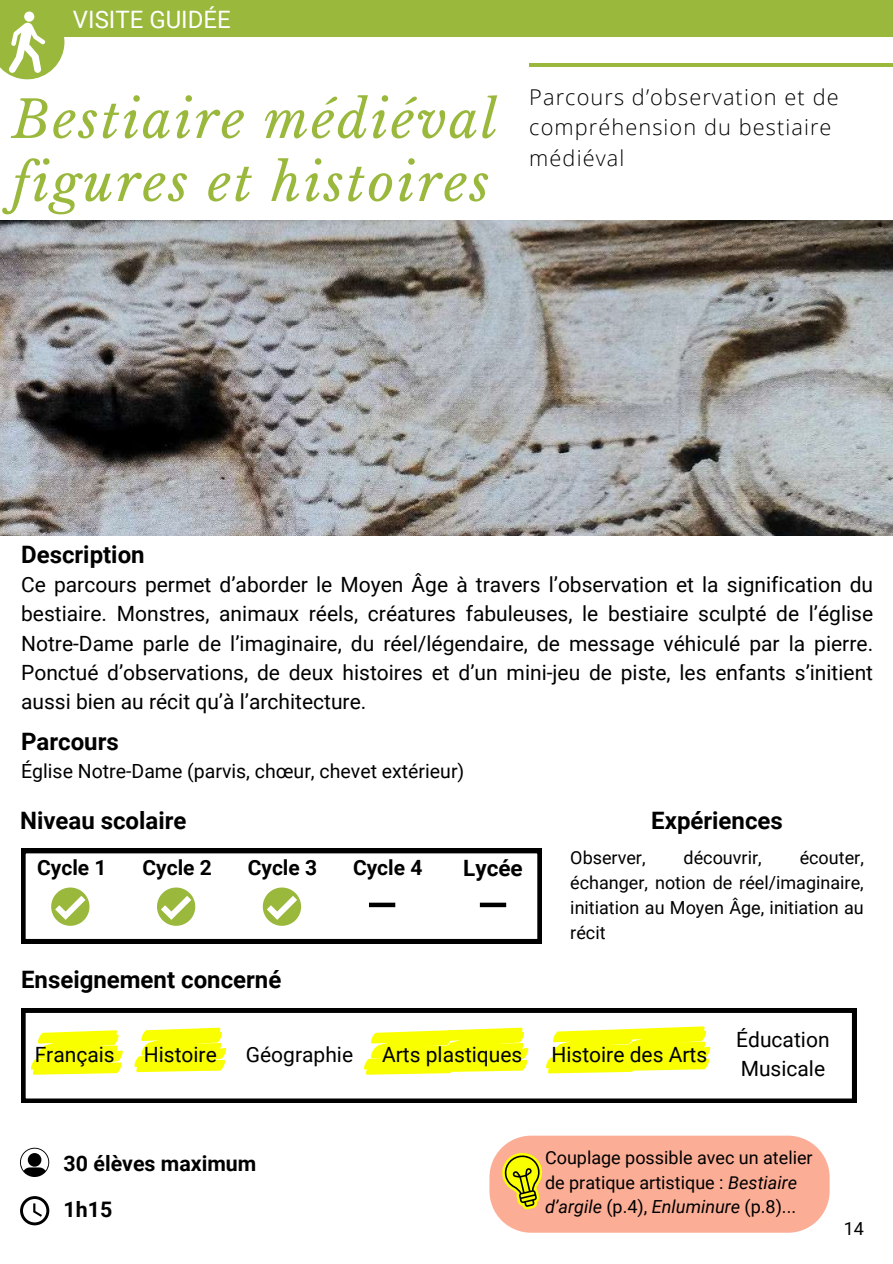
<style>
.page{position:relative;width:893px;height:1264px;background:#fff}
.page>*{position:absolute;margin:0;border:0;box-sizing:border-box;transform-origin:0 0}
.t1{font:italic 51.45px/63px "Libre Baskerville";letter-spacing:.05em;color:#99b83c}
.t2{font:700 24px "Roboto";color:#000}
.t3{font:24px "Roboto";color:#fff}
.t4{font:700 22.5px "Roboto";color:#000}
.t5{font:300 21.75px/30.3px "Open Sans";letter-spacing:.05em;color:#000}
.t6{font:700 21.3px/46.2px "Roboto";color:#000}
.t7{font:21px/29.2px "Roboto";color:#000;text-align:justify}
.t8{font:700 21px "Roboto";color:#000}
.t9{font:19.5px "Roboto";color:#000}
.t10{font:18px/24.8px "Roboto";color:#000}
.s1{font-style:italic}
</style>
<div class="page">
<hr style="left:529px;top:63px;width:363px;height:3px;background:#99b83c">
<svg style="left:489px;top:1135px;width:340px;height:97px;background:#f8b294"></svg>
<svg style="left:20px;top:1147px;width:29px;height:29px"></svg>
<svg style="left:20px;top:1196px;width:29px;height:29px"></svg>
<svg style="left:21px;top:848px;width:520px;height:95px"></svg>
<img style="left:0;top:220px;width:892px;height:315px">
<svg style="left:21px;top:1008px;width:835px;height:94px"></svg>
<svg style="left:545px;top:1026px;width:166px;height:47px;background:#faff2b"></svg>
<svg style="left:363px;top:1027px;width:166px;height:47px;background:#faff2b"></svg>
<svg style="left:133px;top:1027px;width:94px;height:45px"></svg>
<svg style="left:30px;top:1030px;width:93px;height:44px;background:#faff2a"></svg>
<svg style="left:263px;top:887px;width:38px;height:38px"></svg>
<svg style="left:51px;top:887px;width:38px;height:38px"></svg>
<svg style="left:157px;top:887px;width:38px;height:38px"></svg>
<div style="left:0;top:0;width:892px;height:36px;background:#99b83c"></div>
<svg style="left:0;top:11px;width:64px;height:68px"></svg>
<div style="left:480px;top:902px;width:26px;height:5px;background:#000"></div>
<div style="left:369px;top:902px;width:26px;height:5px;background:#000"></div>
<p class="t3" style="left:73px;top:5px;width:159px">VISITE GUIDÉE</p>
<h1 class="t1" style="left:12px;top:88px;width:486px">Bestiaire médiéval figures et histoires</h1>
<p class="t5" style="left:529px;top:81px;width:311px">Parcours d’observation et de compréhension du bestiaire médiéval</p>
<p class="t2" style="left:21px;top:540px;width:125px">Description</p>
<p class="t7" style="left:21px;top:570px;width:853px">Ce parcours permet d’aborder le Moyen Âge à travers l’observation et la signification du bestiaire. Monstres, animaux réels, créatures fabuleuses, le bestiaire sculpté de l’église Notre-Dame parle de l’imaginaire, du réel/légendaire, de message véhiculé par la pierre.<br>Ponctué d’observations, de deux histoires et d’un mini-jeu de piste, les enfants s’initient aussi bien au récit qu’à l’architecture.</p>
<p class="t2" style="left:21px;top:727px;width:99px">Parcours</p>
<p class="t9" style="left:21px;top:760px;width:444px">Église Notre-Dame (parvis, chœur, chevet extérieur)</p>
<p class="t2" style="left:20px;top:806px;width:168px">Niveau scolaire</p>
<p class="t2" style="left:651px;top:806px;width:133px">Expériences</p>
<p class="t10" style="left:570px;top:845px;width:77px">Observer,</p>
<p class="t10" style="left:683px;top:845px;width:80px">découvrir,</p>
<p class="t10" style="left:570px;top:845px;width:295px;text-align:justify;text-indent:229px">écouter, échanger, notion de réel/imaginaire, initiation au Moyen Âge, initiation au récit</p>
<p class="t4" style="left:463px;top:855px;width:61px">Lycée</p>
<p class="t8" style="left:37px;top:855px;width:71px">Cycle 1</p>
<p class="t8" style="left:142px;top:855px;width:71px">Cycle 2</p>
<p class="t8" style="left:248px;top:855px;width:71px">Cycle 3</p>
<p class="t8" style="left:353px;top:855px;width:71px">Cycle 4</p>
<p class="t2" style="left:21px;top:966px;width:262px">Enseignement concerné</p>
<p class="t7" style="left:35px;top:1039px;width:82px">Français</p>
<p class="t7" style="left:144px;top:1039px;width:75px">Histoire</p>
<p class="t7" style="left:246px;top:1039px;width:109px">Géographie</p>
<p class="t7" style="left:382px;top:1039px;width:142px">Arts plastiques</p>
<p class="t7" style="left:551px;top:1039px;width:157px">Histoire des Arts</p>
<p class="t7" style="left:736px;top:1025px;width:95px">Éducation<br>Musicale</p>
<p class="t6" style="left:64px;top:1140px;width:194px">30 élèves maximum<br>1h15</p>
<p class="t10" style="left:545px;top:1145px;width:269px">Couplage possible avec un atelier de pratique artistique : <span class="s1">Bestiaire d’argile</span> (p.4), <span class="s1">Enluminure</span> (p.8)...</p>
<p class="t10" style="left:843px;top:1216px;width:22px">14</p>
</div>
